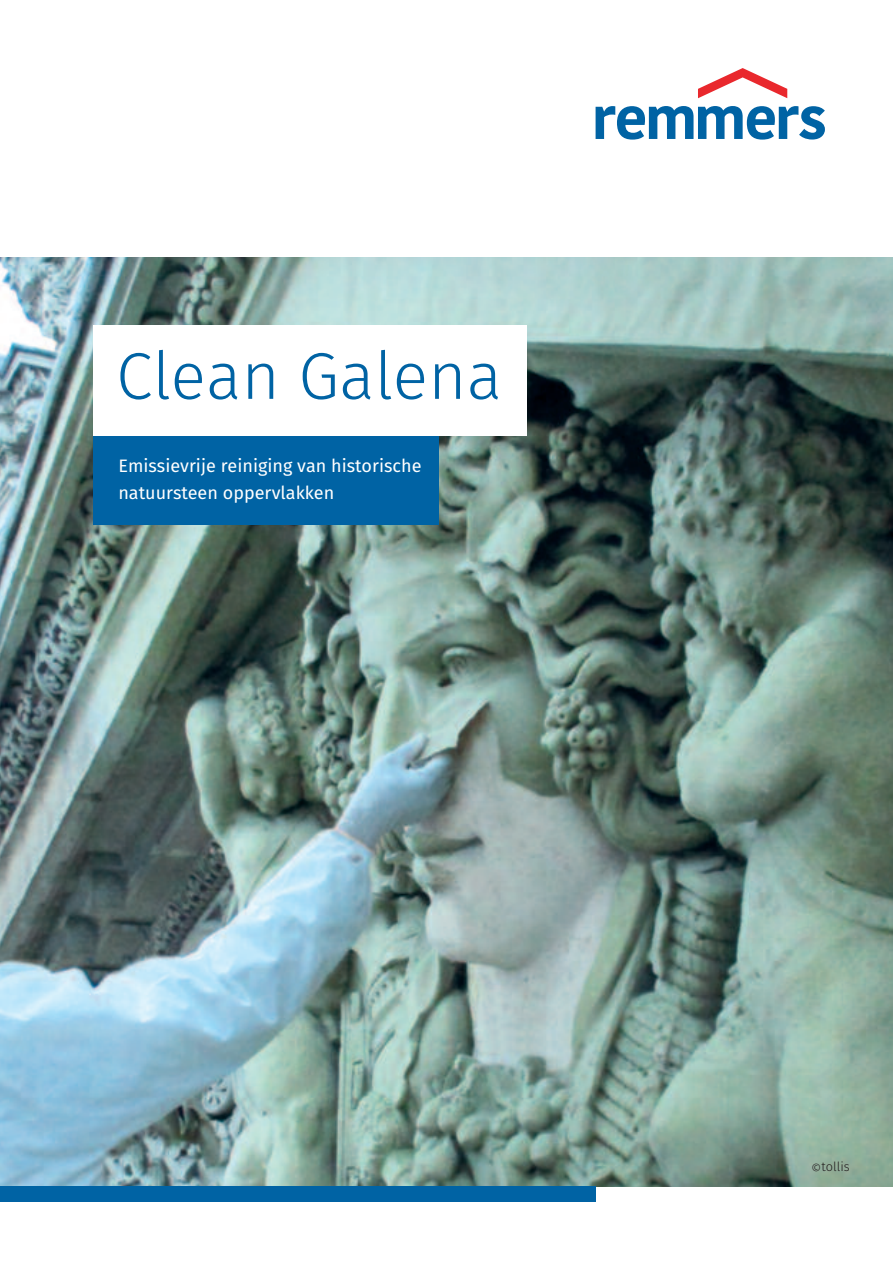
<style>
.page{position:relative;width:893px;height:1263px;background:#fff}
.page>*{position:absolute;margin:0;border:0;box-sizing:border-box;transform-origin:0 0}
.t1{font:300 66px "Fira Sans";color:#0063a4}
.t2{font:18px/26.2px "Fira Sans";color:#fff}
.t3{font:300 12.75px "Fira Sans";color:#231f20}
</style>
<div class="page">
<img style="left:0;top:257px;width:893px;height:929px">
<div style="left:0;top:1186px;width:595px;height:16px;background:#0063a4"></div>
<svg style="left:596px;top:106px;width:229px;height:34px"></svg>
<svg style="left:698px;top:68px;width:89px;height:30px"></svg>
<div style="left:94px;top:436px;width:345px;height:89px;background:#0063a4"></div>
<div style="left:94px;top:325px;width:433px;height:111px;background:#fff"></div>
<h1 class="t1" style="left:116px;top:329px;width:387px">Clean Galena</h1>
<p class="t2" style="left:118px;top:454px;width:305px">Emissievrije reiniging van historische natuursteen oppervlakken</p>
<p class="t3" style="left:811px;top:1157px;width:40px">©tollis</p>
</div>
